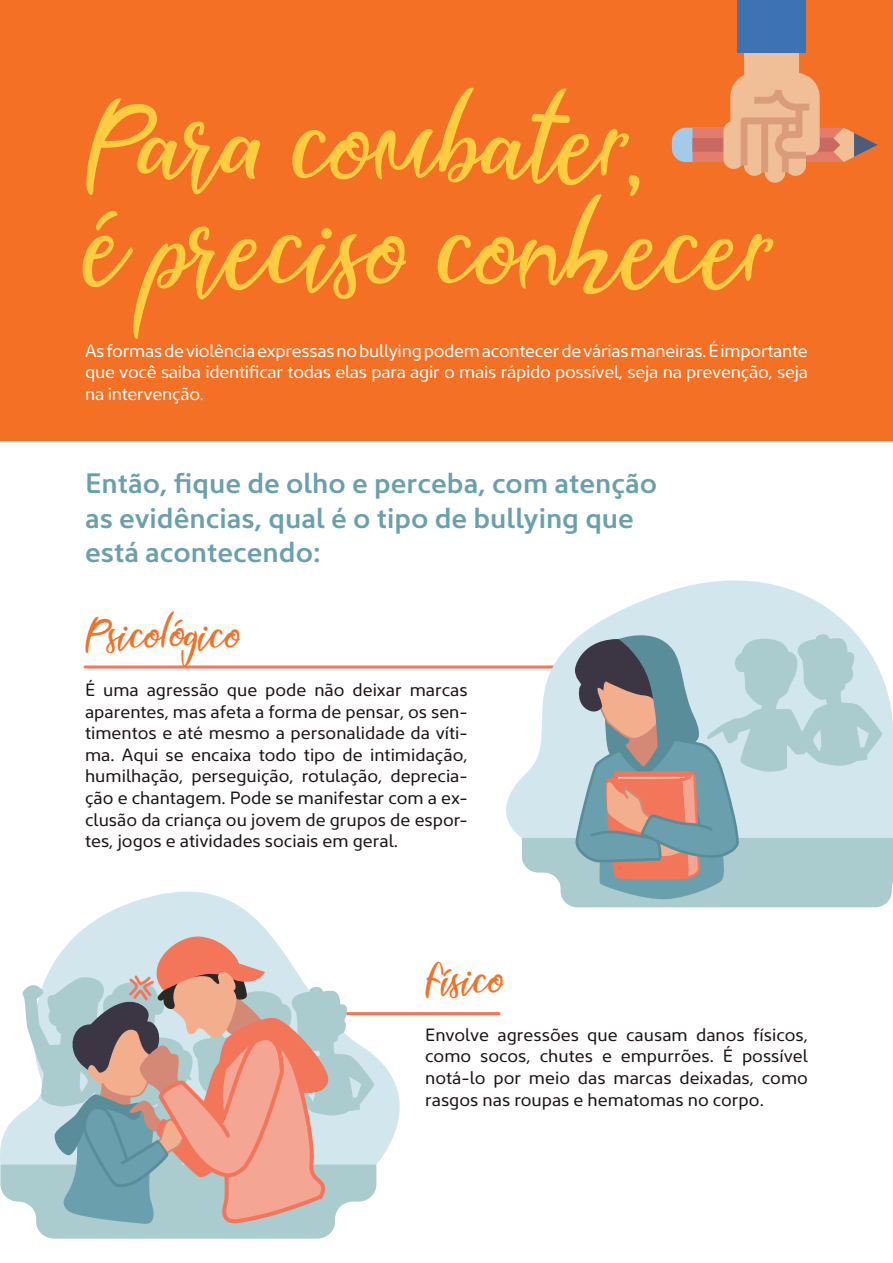
<style>
.page{position:relative;width:893px;height:1263px;background:#fff}
.page>*{position:absolute;margin:0;border:0;box-sizing:border-box;transform-origin:0 0}
.t1{font:120px/105px "Visually";color:#fecc41}
.t2{font:45px "Visually";color:#f37127}
.t3{font:600 28.5px/34.2px "Kyrial Sans Pro";color:#6aa0ad}
.t4{font:18px/21.6px "Kyrial Sans Pro";color:#1b1313;text-align:justify}
.t5{font:18px/21.6px "Kyrial Sans Pro";letter-spacing:-.015em;color:#fff;text-align:justify}
</style>
<div class="page">
<div style="left:0;top:0;width:893px;height:440px;background:#f37024"></div>
<hr style="left:85px;top:665px;width:498px;height:3px;background:#f37659">
<hr style="left:267px;top:1012px;width:232px;height:3px;background:#f37659">
<svg style="left:483px;top:580px;width:365px;height:258px"></svg>
<svg style="left:522px;top:625px;width:371px;height:283px"></svg>
<svg style="left:79px;top:891px;width:359px;height:296px"></svg>
<svg style="left:0;top:933px;width:376px;height:305px"></svg>
<div style="left:737px;top:0;width:69px;height:52px;background:#3d73b4"></div>
<svg style="left:672px;top:52px;width:206px;height:131px"></svg>
<h1 class="t1" style="left:85px;top:93px;width:694px">Para combater,<br>é preciso conhecer</h1>
<p class="t5" style="left:85px;top:338px;width:724px">As formas de violência expressas no bullying podem acontecer de várias maneiras. É importante que você saiba identificar todas elas para agir o mais rápido possível, seja na prevenção, seja na intervenção.</p>
<h3 class="t3" style="left:85px;top:465px;width:574px">Então, fique de olho e perceba, com atenção as evidências, qual é o tipo de bullying que está acontecendo:</h3>
<h2 class="t2" style="left:85px;top:601px;width:158px">Psicológico</h2>
<p class="t4" style="left:85px;top:678px;width:384px">É uma agressão que pode não deixar marcas aparentes, mas afeta a forma de pensar, os sen&shy;timentos e até mesmo a personalidade da víti&shy;ma. Aqui se encaixa todo tipo de intimidação, humilhação, perseguição, rotulação, deprecia&shy;ção e chantagem. Pode se manifestar com a ex&shy;clusão da criança ou jovem de grupos de espor&shy;tes, jogos e atividades sociais em geral.</p>
<h2 class="t2" style="left:425px;top:946px;width:81px">Físico</h2>
<p class="t4" style="left:425px;top:1023px;width:384px">Envolve agressões que causam danos físicos, como socos, chutes e empurrões. É possível notá-lo por meio das marcas deixadas, como rasgos nas roupas e hematomas no corpo.</p>
</div>
